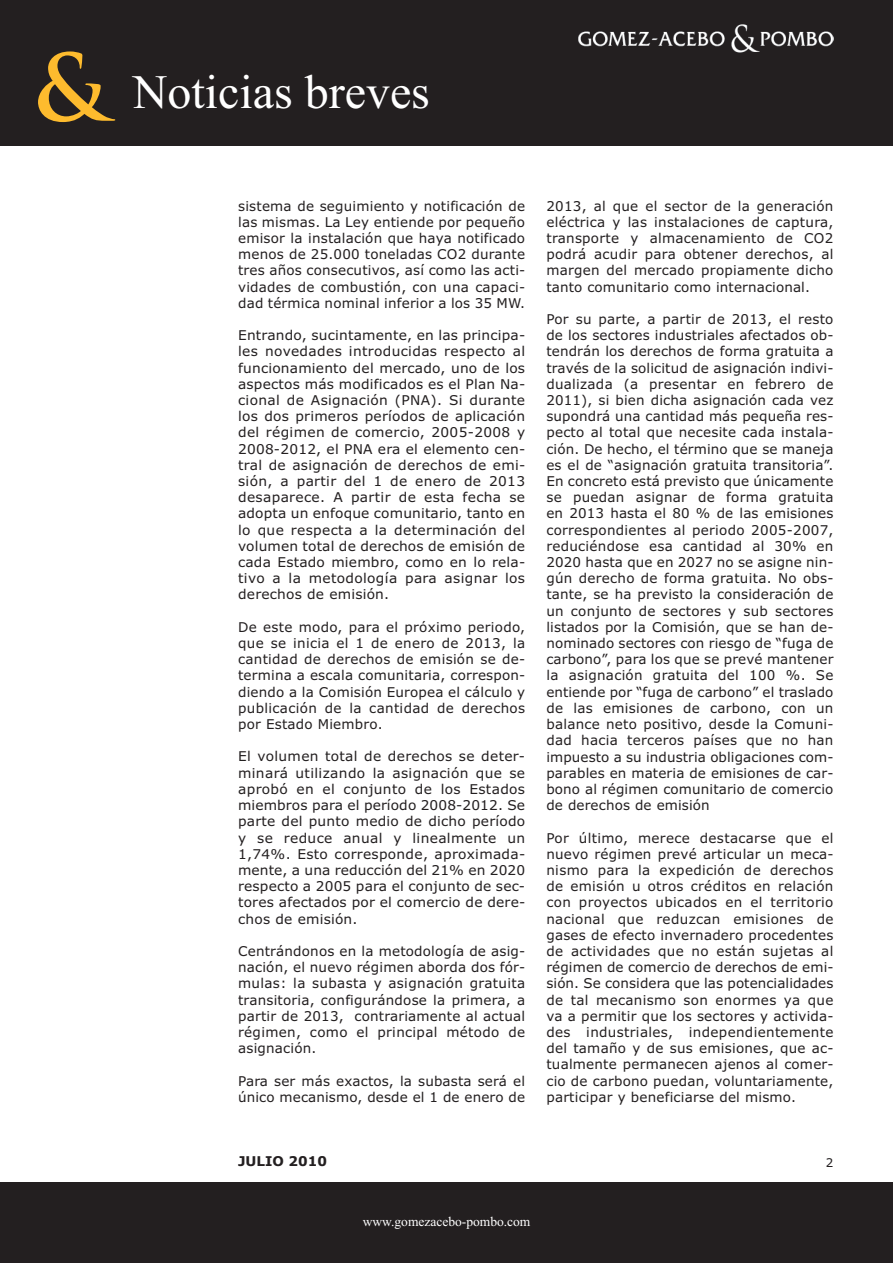
<style>
.page{position:relative;width:893px;height:1263px;background:#fff}
.page>*{position:absolute;margin:0;border:0;box-sizing:border-box;transform-origin:0 0}
.t1{font:48px "Times New Roman";color:#fff}
.t2{font:13.5px/16.2px "Verdana";letter-spacing:.015em;color:#231f20;text-align:justify}
.t3{font:13.5px "Times New Roman";color:#fff}
.t4{font:700 13.5px "Verdana";color:#231f20}
.t5{font:12px "Verdana";color:#231f20}
.s1{font-family:"Trajan Pro";font-weight:700;font-size:90px;color:#fdbb2e}
</style>
<div class="page">
<div style="left:0;top:0;width:893px;height:146px;background:#231f20"></div>
<img style="left:578px;top:24px;width:255px;height:29px">
<div style="left:0;top:1183px;width:893px;height:80px;background:#231f20"></div>
<h1 class="t1" style="left:33px;top:64px;width:399px"><span class="s1">&amp;</span> Noticias breves</h1>
<p class="t2" style="left:238px;top:198px;width:289px">sistema de seguimiento y notificación de las mismas. La Ley entiende por pequeño emisor la instalación que haya notificado menos de 25.000 toneladas CO2 durante tres años consecutivos, así como las acti&shy;vidades de combustión, con una capaci&shy;dad térmica nominal inferior a los 35 MW.</p>
<p class="t2" style="left:238px;top:327px;width:289px">Entrando, sucintamente, en las principa&shy;les novedades introducidas respecto al funcionamiento del mercado, uno de los aspectos más modificados es el Plan Na&shy;cional de Asignación (PNA). Si durante los dos primeros períodos de aplicación del régimen de comercio, 2005-2008 y 2008-2012, el PNA era el elemento cen&shy;tral de asignación de derechos de emi&shy;sión, a partir del 1 de enero de 2013 desaparece. A partir de esta fecha se adopta un enfoque comunitario, tanto en lo que respecta a la determinación del volumen total de derechos de emisión de cada Estado miembro, como en lo rela&shy;tivo a la metodología para asignar los derechos de emisión.</p>
<p class="t2" style="left:238px;top:619px;width:289px">De este modo, para el próximo periodo, que se inicia el 1 de enero de 2013, la cantidad de derechos de emisión se de&shy;termina a escala comunitaria, correspon&shy;diendo a la Comisión Europea el cálculo y publicación de la cantidad de derechos por Estado Miembro.</p>
<p class="t2" style="left:238px;top:749px;width:289px">El volumen total de derechos se deter&shy;minará utilizando la asignación que se aprobó en el conjunto de los Estados miembros para el período 2008-2012. Se parte del punto medio de dicho período y se reduce anual y linealmente un 1,74%. Esto corresponde, aproximada&shy;mente, a una reducción del 21% en 2020 respecto a 2005 para el conjunto de sec&shy;tores afectados por el comercio de dere&shy;chos de emisión.</p>
<p class="t2" style="left:238px;top:943px;width:289px">Centrándonos en la metodología de asig&shy;nación, el nuevo régimen aborda dos fór&shy;mulas: la subasta y asignación gratuita transitoria, configurándose la primera, a partir de 2013, contrariamente al actual régimen, como el principal método de asignación.</p>
<p class="t2" style="left:238px;top:1073px;width:289px">Para ser más exactos, la subasta será el único mecanismo, desde el 1 de enero de</p>
<p class="t2" style="left:546px;top:198px;width:289px">2013, al que el sector de la generación eléctrica y las instalaciones de captura, transporte y almacenamiento de CO2 podrá acudir para obtener derechos, al margen del mercado propiamente dicho tanto comunitario como internacional.</p>
<p class="t2" style="left:546px;top:311px;width:289px">Por su parte, a partir de 2013, el resto de los sectores industriales afectados ob&shy;tendrán los derechos de forma gratuita a través de la solicitud de asignación indivi&shy;dualizada (a presentar en febrero de 2011), si bien dicha asignación cada vez supondrá una cantidad más pequeña res&shy;pecto al total que necesite cada instala&shy;ción. De hecho, el término que se maneja es el de “asignación gratuita transitoria”.<br>En concreto está previsto que únicamente se puedan asignar de forma gratuita en 2013 hasta el 80 % de las emisiones correspondientes al periodo 2005-2007, reduciéndose esa cantidad al 30% en 2020 hasta que en 2027 no se asigne nin&shy;gún derecho de forma gratuita. No obs&shy;tante, se ha previsto la consideración de un conjunto de sectores y sub sectores listados por la Comisión, que se han de&shy;nominado sectores con riesgo de “fuga de carbono”, para los que se prevé mantener la asignación gratuita del 100 %. Se entiende por “fuga de carbono” el traslado de las emisiones de carbono, con un balance neto positivo, desde la Comuni&shy;dad hacia terceros países que no han impuesto a su industria obligaciones com&shy;parables en materia de emisiones de car&shy;bono al régimen comunitario de comercio de derechos de emisión</p>
<p class="t2" style="left:546px;top:830px;width:289px">Por último, merece destacarse que el nuevo régimen prevé articular un meca&shy;nismo para la expedición de derechos de emisión u otros créditos en relación con proyectos ubicados en el territorio nacional que reduzcan emisiones de gases de efecto invernadero procedentes de actividades que no están sujetas al régimen de comercio de derechos de emi&shy;sión. Se considera que las potencialidades de tal mecanismo son enormes ya que va a permitir que los sectores y activida&shy;des industriales, independientemente del tamaño y de sus emisiones, que ac&shy;tualmente permanecen ajenos al comer&shy;cio de carbono puedan, voluntariamente, participar y beneficiarse del mismo.</p>
<p class="t4" style="left:238px;top:1154px;width:90px">JULIO 2010</p>
<p class="t5" style="left:826px;top:1155px;width:9px">2</p>
<p class="t3" style="left:363px;top:1213px;width:169px">www.gomezacebo-pombo.com</p>
</div>
